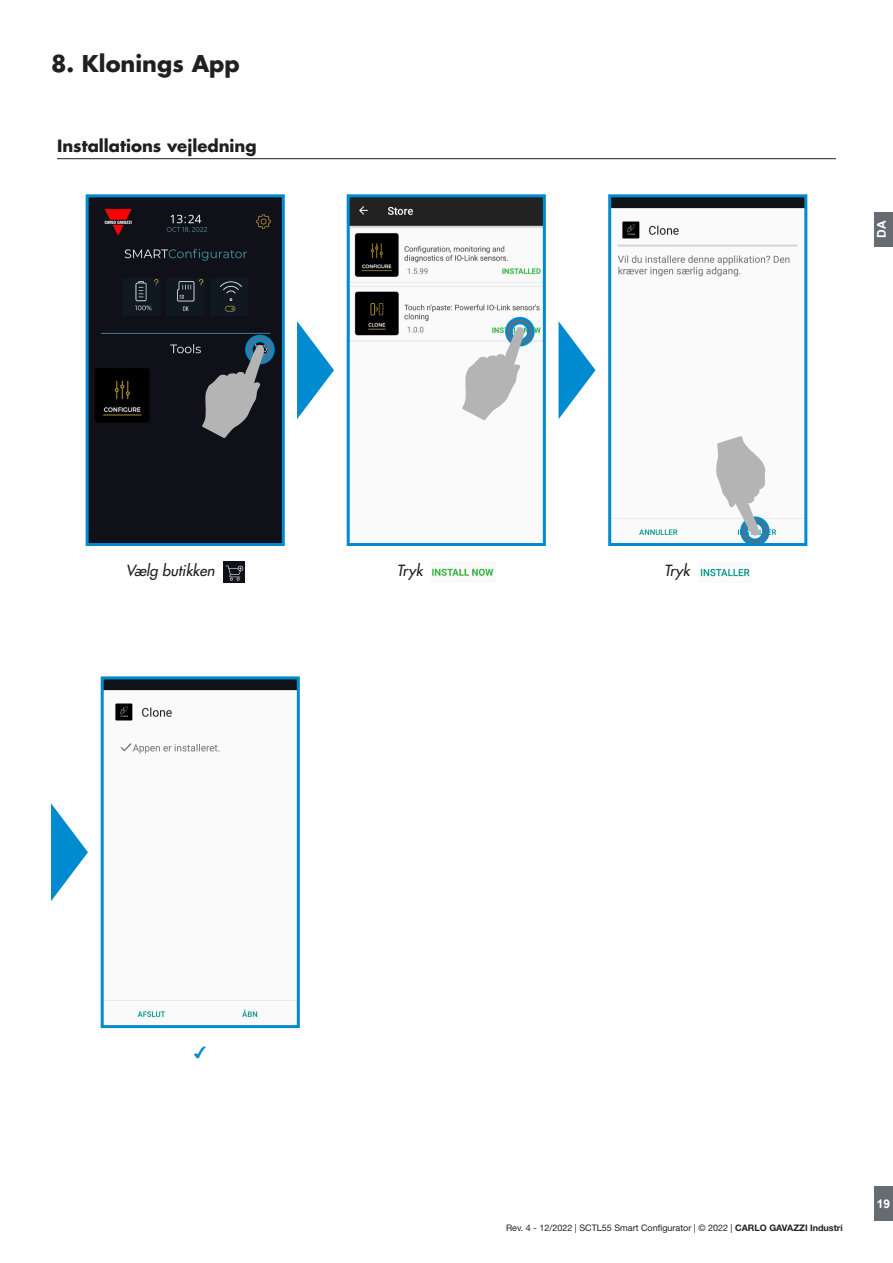
<style>
.page{position:relative;width:893px;height:1263px;background:#fff}
.page>*{position:absolute;margin:0;border:0;box-sizing:border-box;transform-origin:0 0}
.t1{font:700 22.5px "Futura Std";color:#231f20}
.t2{font:700 16.5px "Futura Std";color:#231f20}
.t3{font:italic 500 15px "Futura Std";color:#231f20}
.t4{font:15px "Arial Unicode MS";color:#008acf}
.t5{font:700 12px "Arial";color:#fff}
.t6{font:9px "Helvetica Neue LT Std";color:#231f20}
.s1{font-weight:700}
</style>
<div class="page">
<div style="left:874px;top:1186px;width:19px;height:34px;background:#676c72"></div>
<div style="left:874px;top:213px;width:19px;height:34px;background:#676c72"></div>
<hr style="left:57px;top:158px;width:779px;height:1px;background:#231f20">
<img style="left:351px;top:198px;width:191px;height:223px">
<div style="left:347px;top:194px;width:199px;height:352px;border:3px solid #008acf"></div>
<svg style="left:297px;top:321px;width:37px;height:98px"></svg>
<svg style="left:559px;top:322px;width:36px;height:97px"></svg>
<img style="left:90px;top:198px;width:191px;height:344px">
<div style="left:86px;top:194px;width:199px;height:352px;border:3px solid #008acf"></div>
<img style="left:612px;top:198px;width:191px;height:338px">
<div style="left:608px;top:194px;width:199px;height:352px;border:3px solid #008acf"></div>
<div style="left:245px;top:335px;width:30px;height:29px;border:8px solid #008acf;border-radius:50%"></div>
<div style="left:248px;top:337px;width:24px;height:25px;border:2px solid #676c72;border-radius:50%"></div>
<svg style="left:202px;top:345px;width:62px;height:93px;background:#616368"></svg>
<img style="left:223px;top:561px;width:22px;height:21px">
<div style="left:505px;top:317px;width:30px;height:29px;border:8px solid #008acf;border-radius:50%"></div>
<div style="left:508px;top:320px;width:24px;height:24px;border:2px solid #676c72;border-radius:50%"></div>
<svg style="left:462px;top:327px;width:62px;height:93px"></svg>
<img style="left:432px;top:568px;width:62px;height:9px">
<img style="left:700px;top:568px;width:50px;height:9px">
<svg style="left:51px;top:803px;width:37px;height:98px"></svg>
<img style="left:105px;top:680px;width:191px;height:338px">
<div style="left:101px;top:676px;width:199px;height:352px;border:3px solid #008acf"></div>
<svg style="left:716px;top:436px;width:62px;height:110px"></svg>
<p class="t1" style="left:51px;top:49px;width:190px">8. Klonings App</p>
<p class="t2" style="left:57px;top:135px;width:201px">Installations vejledning</p>
<p class="t3" style="left:126px;top:561px;width:90px">Vælg butikken</p>
<p class="t3" style="left:397px;top:561px;width:27px">Tryk</p>
<p class="t3" style="left:664px;top:561px;width:27px">Tryk</p>
<h3 class="t5" style="left:873px;top:238px;width:19px;rotate:-90deg">DA</h3>
<p class="t4" style="left:194px;top:1042px;width:14px">✔</p>
<p class="t6" style="left:506px;top:1223px;width:338px">Rev. 4 - 12/2022 | SCTL55 Smart Configurator | © 2022 | <span class="s1">CARLO GAVAZZI Industri</span></p>
<h3 class="t5" style="left:877px;top:1195px;width:15px">19</h3>
</div>
